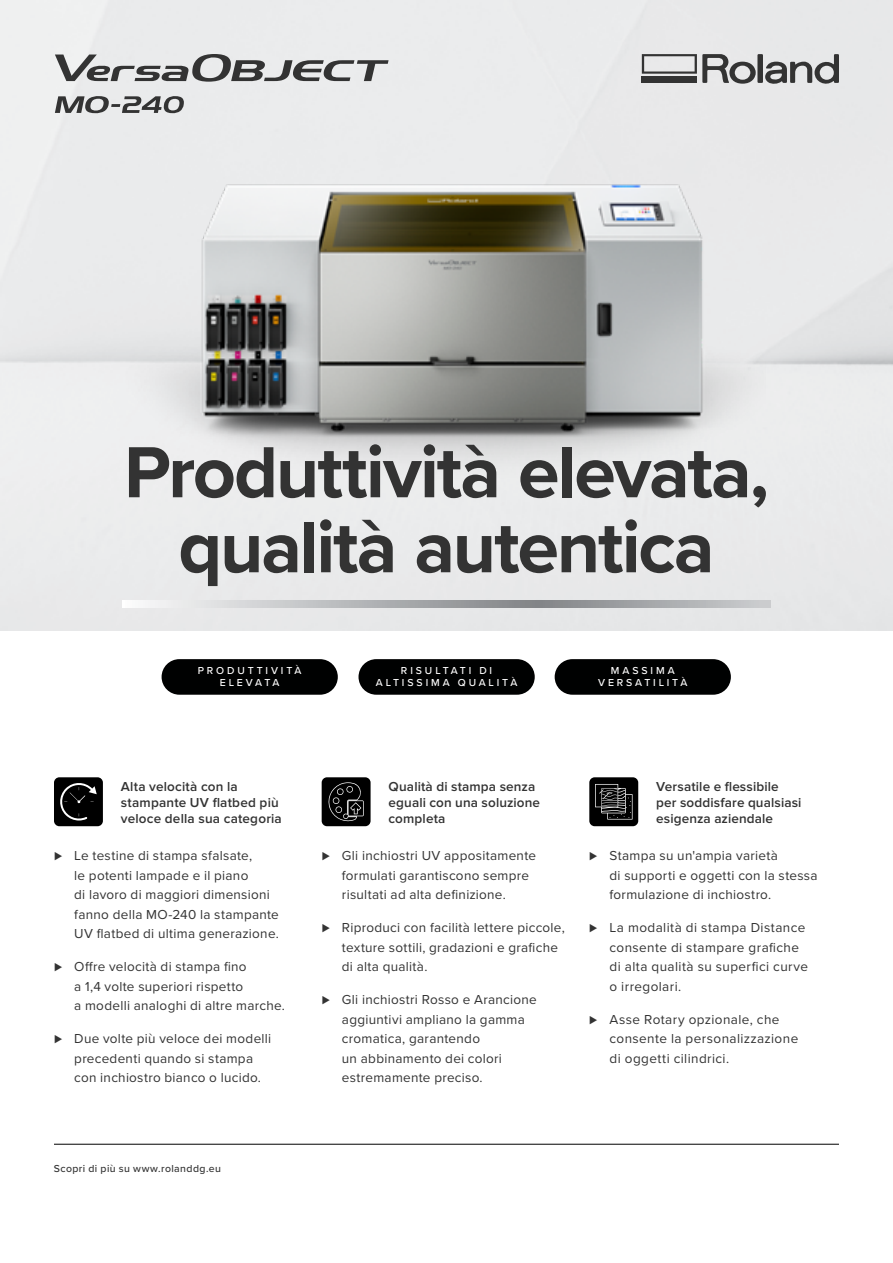
<style>
.page{position:relative;width:893px;height:1263px;background:#fff}
.page>*{position:absolute;margin:0;border:0;box-sizing:border-box;transform-origin:0 0}
.t1{font:700 75px/75px "Proxima Nova";letter-spacing:-.03em;color:#333;text-align:center}
.t2{font:13.5px/19.5px "Proxima Nova";letter-spacing:.02em;color:#333}
.t3{font:600 13.5px/16.2px "Proxima Nova";letter-spacing:.01em;color:#333}
.t4{font:500 10.5px/12px "Proxima Nova";letter-spacing:.27em;color:#fff;text-align:center}
.t5{font:500 10.5px "Proxima Nova";letter-spacing:.04em;color:#333}
</style>
<div class="page">
<img style="left:123px;top:47px;width:643px;height:482px">
<svg style="left:55px;top:54px;width:334px;height:28px;background:#aaaaab"></svg>
<svg style="left:55px;top:96px;width:129px;height:17px;background:#949595"></svg>
<div style="left:757px;top:54px;width:6px;height:29px;background:#333"></div>
<svg style="left:765px;top:54px;width:74px;height:33px;background:#a4a5a6"></svg>
<svg style="left:642px;top:54px;width:114px;height:30px;background:#9f9f9f"></svg>
<div style="left:162px;top:659px;width:176px;height:36px;background:#000101;border-radius:18px"></div>
<div style="left:358px;top:659px;width:177px;height:36px;background:#000101;border-radius:18px"></div>
<div style="left:555px;top:659px;width:176px;height:36px;background:#000101;border-radius:18px"></div>
<div style="left:54px;top:777px;width:49px;height:49px;background:#000;border-radius:5px"></div>
<div style="left:322px;top:777px;width:49px;height:49px;background:#000;border-radius:5px"></div>
<div style="left:589px;top:777px;width:49px;height:49px;background:#000;border-radius:5px"></div>
<hr style="left:54px;top:1144px;width:785px;height:1px;background:#000101">
<svg style="left:130px;top:600px;width:640px;height:7px;background:#b4b6b8"></svg>
<svg style="left:60px;top:783px;width:37px;height:38px"></svg>
<svg style="left:328px;top:782px;width:36px;height:40px"></svg>
<svg style="left:595px;top:784px;width:37px;height:35px"></svg>
<h1 class="t1" style="left:124px;top:433px;width:646px">Produttività elevata, qualità autentica</h1>
<p class="t4" style="left:198px;top:664px;width:105px">PRODUTTIVITÀ<br>ELEVATA</p>
<p class="t4" style="left:376px;top:664px;width:143px">RISULTATI DI<br>ALTISSIMA QUALITÀ</p>
<p class="t4" style="left:598px;top:664px;width:91px">MASSIMA<br>VERSATILITÀ</p>
<p class="t3" style="left:121px;top:779px;width:162px">Alta velocità con la stampante UV flatbed più veloce della sua categoria</p>
<p class="t2" style="left:74px;top:845px;width:206px;text-indent:-20px">⊲ Le testine di stampa sfalsate,<br>le potenti lampade e il piano<br>di lavoro di maggiori dimensioni fanno della MO-240 la stampante<br>UV flatbed di ultima generazione.</p>
<p class="t2" style="left:74px;top:956px;width:212px;text-indent:-20px">⊲ Offre velocità di stampa fino<br>a 1,4 volte superiori rispetto<br>a modelli analoghi di altre marche.</p>
<p class="t2" style="left:74px;top:1028px;width:198px;text-indent:-20px">⊲ Due volte più veloce dei modelli precedenti quando si stampa con inchiostro bianco o lucido.</p>
<p class="t5" style="left:54px;top:1161px;width:169px">Scopri di più su www.rolanddg.eu</p>
<p class="t3" style="left:389px;top:779px;width:153px">Qualità di stampa senza eguali con una soluzione completa</p>
<p class="t2" style="left:342px;top:845px;width:196px;text-indent:-20px">⊲ Gli inchiostri UV appositamente formulati garantiscono sempre risultati ad alta definizione.</p>
<p class="t2" style="left:342px;top:917px;width:224px;text-indent:-20px">⊲ Riproduci con facilità lettere piccole, texture sottili, gradazioni e grafiche di alta qualità.</p>
<p class="t2" style="left:342px;top:989px;width:196px;text-indent:-20px">⊲ Gli inchiostri Rosso e Arancione aggiuntivi ampliano la gamma cromatica, garantendo<br>un abbinamento dei colori estremamente preciso.</p>
<p class="t3" style="left:656px;top:779px;width:147px">Versatile e flessibile per soddisfare qualsiasi esigenza aziendale</p>
<p class="t2" style="left:610px;top:845px;width:210px;text-indent:-20px">⊲ Stampa su un'ampia varietà<br>di supporti e oggetti con la stessa formulazione di inchiostro.</p>
<p class="t2" style="left:610px;top:917px;width:200px;text-indent:-20px">⊲ La modalità di stampa Distance consente di stampare grafiche di alta qualità su superfici curve o irregolari.</p>
<p class="t2" style="left:610px;top:1009px;width:190px;text-indent:-20px">⊲ Asse Rotary opzionale, che consente la personalizzazione di oggetti cilindrici.</p>
</div>
